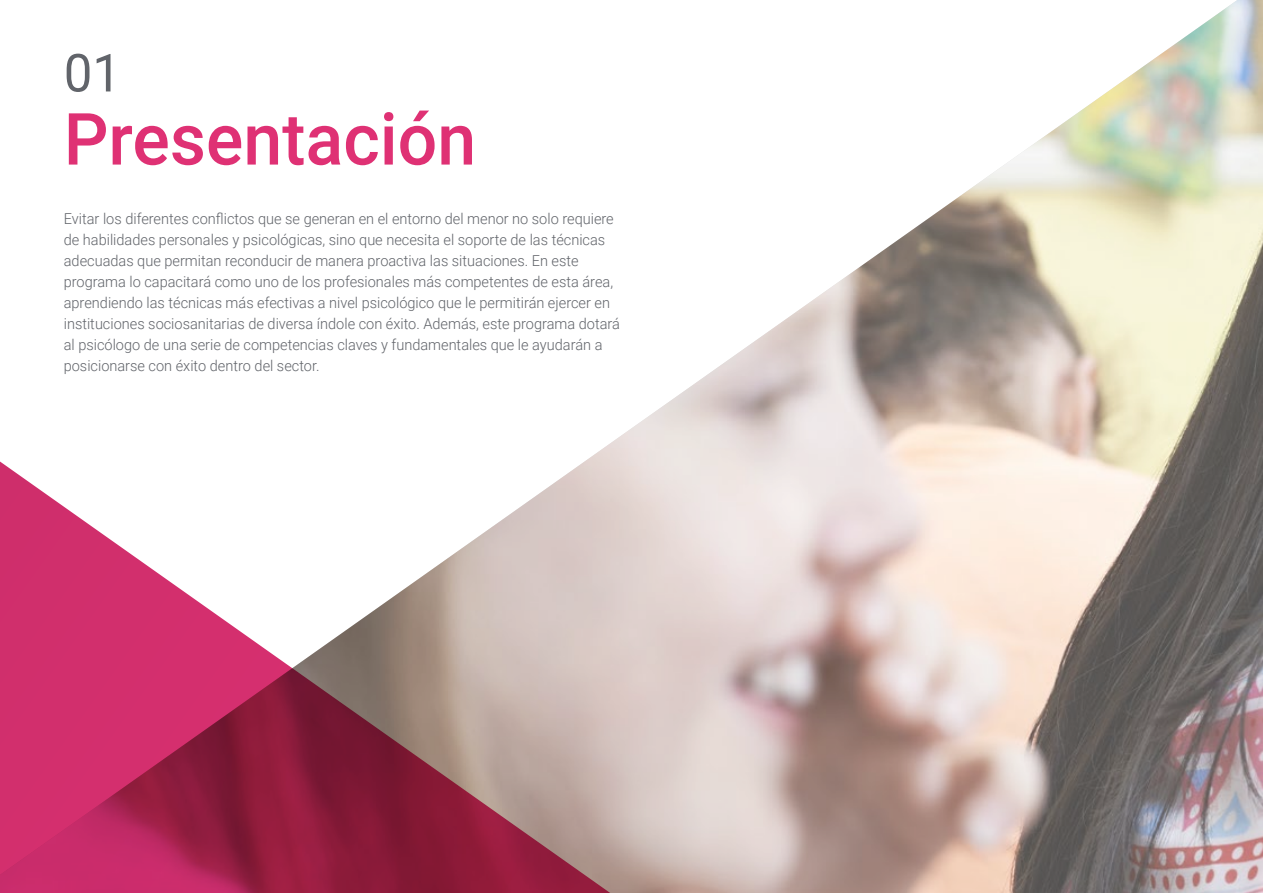
<style>
.page{position:relative;width:1263px;height:893px;background:#fff}
.page>*{position:absolute;margin:0;border:0;box-sizing:border-box;transform-origin:0 0}
.t1{font:500 72px "Roboto";color:#df3174}
.t2{font:52.5px "Roboto";color:#61646a}
.t3{font:300 15px/21px "Roboto";color:#61646a}
</style>
<div class="page">
<img style="left:607px;top:0;width:656px;height:893px">
<svg style="left:0;top:446px;width:640px;height:447px"></svg>
<h2 class="t2" style="left:64px;top:36px;width:59px">01</h2>
<h1 class="t1" style="left:64px;top:89px;width:414px">Presentación</h1>
<p class="t3" style="left:64px;top:207px;width:558px">Evitar los diferentes conflictos que se generan en el entorno del menor no solo requiere de habilidades personales y psicológicas, sino que necesita el soporte de las técnicas adecuadas que permitan reconducir de manera proactiva las situaciones. En este programa lo capacitará como uno de los profesionales más competentes de esta área, aprendiendo las técnicas más efectivas a nivel psicológico que le permitirán ejercer en instituciones sociosanitarias de diversa índole con éxito. Además, este programa dotará al psicólogo de una serie de competencias claves y fundamentales que le ayudarán a posicionarse con éxito dentro del sector.</p>
</div>
